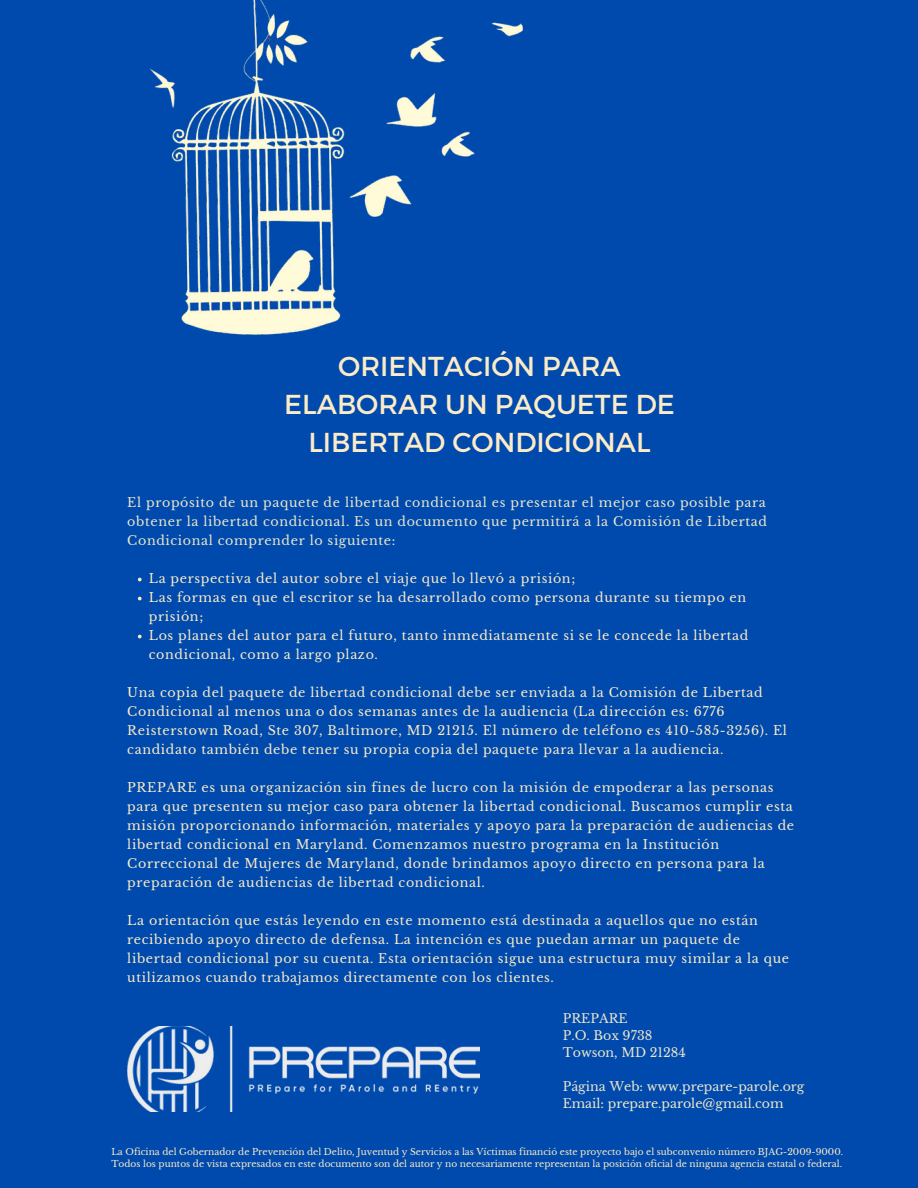
<style>
.page{position:relative;width:918px;height:1188px;background:#004aad}
.page>*{position:absolute;margin:0;border:0;box-sizing:border-box;transform-origin:0 0}
.t1{font:27.3px/38.2px "Montserrat";color:#fcebc7;text-align:center}
.t2{font:12.6px/19px "Libre Baskerville";letter-spacing:.05em;color:#fcebc7}
.t3{font:12.6px/19px "Libre Baskerville";color:#ece6ca;text-align:justify}
.t4{font:9px "Libre Baskerville";color:#fcebc7}
</style>
<div class="page">
<img style="left:151px;top:0;width:372px;height:335px">
<svg style="left:138px;top:578px;width:4px;height:3px"></svg>
<svg style="left:138px;top:597px;width:4px;height:3px"></svg>
<svg style="left:138px;top:635px;width:4px;height:3px"></svg>
<img style="left:127px;top:1026px;width:352px;height:86px">
<p class="t1" style="left:284px;top:346px;width:392px">ORIENTACIÓN PARA<br>ELABORAR UN PAQUETE DE<br>LIBERTAD CONDICIONAL</p>
<p class="t3" style="left:127px;top:493px;width:641px">El propósito de un paquete de libertad condicional es presentar el mejor caso posible para obtener la libertad condicional. Es un documento que permitirá a la Comisión de Libertad Condicional comprender lo siguiente:</p>
<p class="t2" style="left:149px;top:569px;width:428px">La perspectiva del autor sobre el viaje que lo llevó a prisión;</p>
<p class="t2" style="left:149px;top:588px;width:599px">Las formas en que el escritor se ha desarrollado como persona durante su tiempo en prisión;</p>
<p class="t2" style="left:149px;top:626px;width:601px">Los planes del autor para el futuro, tanto inmediatamente si se le concede la libertad condicional, como a largo plazo.</p>
<p class="t2" style="left:127px;top:683px;width:661px">Una copia del paquete de libertad condicional debe ser enviada a la Comisión de Libertad Condicional al menos una o dos semanas antes de la audiencia (La dirección es: 6776<br>Reisterstown Road, Ste 307, Baltimore, MD 21215. El número de teléfono es 410-585-3256). El candidato también debe tener su propia copia del paquete para llevar a la audiencia.</p>
<p class="t2" style="left:127px;top:778px;width:668px">PREPARE es una organización sin fines de lucro con la misión de empoderar a las personas para que presenten su mejor caso para obtener la libertad condicional. Buscamos cumplir esta misión proporcionando información, materiales y apoyo para la preparación de audiencias de libertad condicional en Maryland. Comenzamos nuestro programa en la Institución Correccional de Mujeres de Maryland, donde brindamos apoyo directo en persona para la preparación de audiencias de libertad condicional.</p>
<p class="t2" style="left:127px;top:911px;width:663px">La orientación que estás leyendo en este momento está destinada a aquellos que no están recibiendo apoyo directo de defensa. La intención es que puedan armar un paquete de libertad condicional por su cuenta. Esta orientación sigue una estructura muy similar a la que utilizamos cuando trabajamos directamente con los clientes.</p>
<p class="t3" style="left:563px;top:1009px;width:67px">PREPARE</p>
<p class="t3" style="left:563px;top:1026px;width:91px">P.O. Box 9738</p>
<p class="t3" style="left:563px;top:1043px;width:125px">Towson, MD 21284</p>
<p class="t3" style="left:563px;top:1077px;width:243px">Página Web: www.prepare-parole.org</p>
<p class="t3" style="left:563px;top:1094px;width:222px">Email: prepare.parole@gmail.com</p>
<p class="t4" style="left:111px;top:1147px;width:733px">La Oficina del Gobernador de Prevención del Delito, Juventud y Servicios a las Víctimas financió este proyecto bajo el subconvenio número BJAG-2009-9000.</p>
<p class="t4" style="left:111px;top:1159px;width:732px">Todos los puntos de vista expresados en este documento son del autor y no necesariamente representan la posición oficial de ninguna agencia estatal o federal.</p>
</div>
